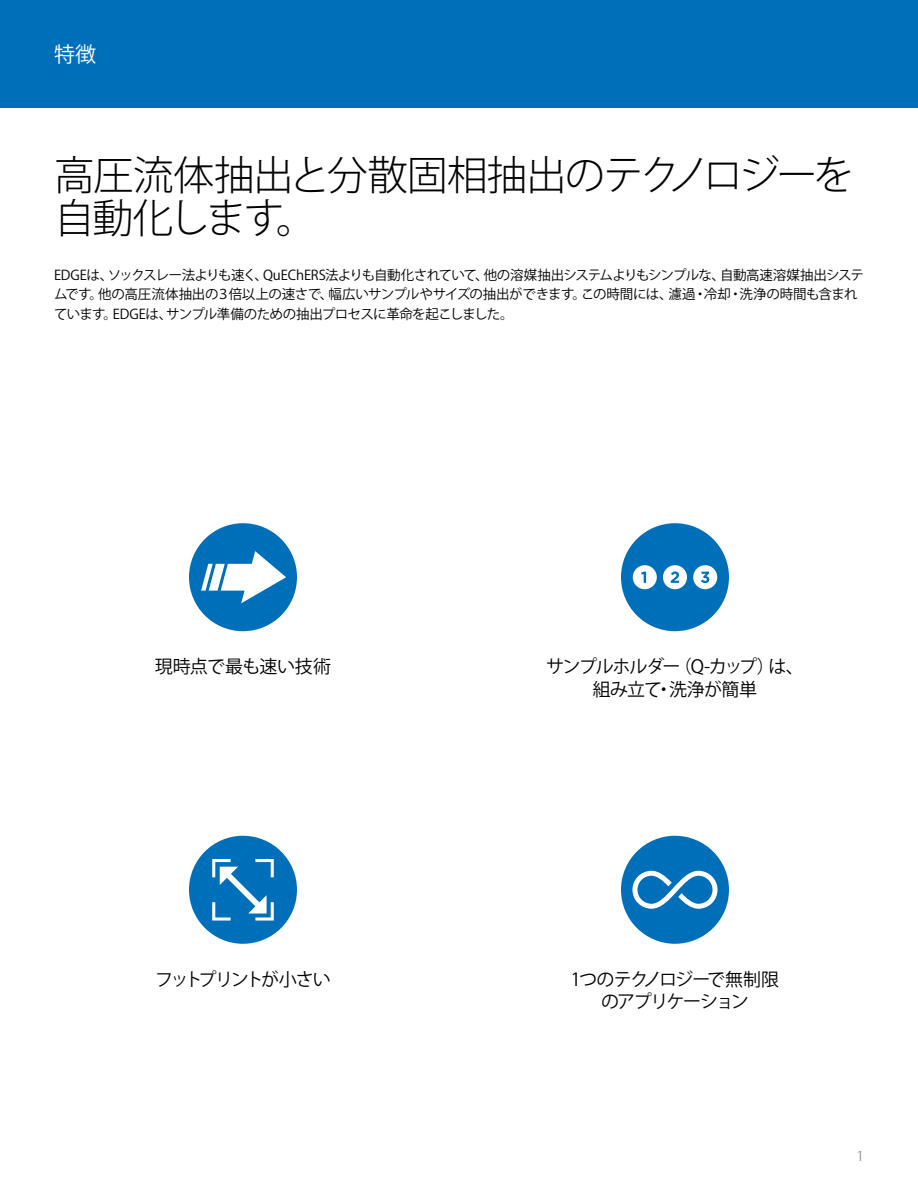
<style>
.page{position:relative;width:918px;height:1188px;background:#fff}
.page>*{position:absolute;margin:0;border:0;box-sizing:border-box;transform-origin:0 0}
.Subject_Headline{font:300 40.5px/43.5px "Koz Go Pro";letter-spacing:-.05em;color:#000}
.Page_Header__blue_ba{font:21px "Koz Go Pro";color:#fff}
.Column_Header__blue{font:18px/22.5px "Koz Go Pro";letter-spacing:-.07em;color:#000;text-align:center}
.Column_Header__blue-2{font:18px "Koz Go Pro";letter-spacing:-.13em;color:#000}
.Column_Header__blue-3{font:18px "Koz Go Pro";letter-spacing:-.03em;color:#000}
.Paragraph_Copy{font:13.5px/19.5px "Koz Go Pro";letter-spacing:-.04em;color:#000}
.t1{font:13.5px "Koz Go Pro";color:#939598}
</style>
<div class="page">
<div style="left:0;top:0;width:918px;height:108px;background:#006fba"></div>
<div style="left:621px;top:523px;width:108px;height:108px;background:#006fba;border-radius:50%"></div>
<div style="left:633px;top:565px;width:24px;height:24px;background:#fff;border-radius:50%"></div>
<div style="left:663px;top:565px;width:24px;height:24px;background:#fff;border-radius:50%"></div>
<div style="left:693px;top:565px;width:24px;height:24px;background:#fff;border-radius:50%"></div>
<svg style="left:641px;top:572px;width:5px;height:11px"></svg>
<svg style="left:671px;top:572px;width:8px;height:11px"></svg>
<svg style="left:701px;top:572px;width:8px;height:11px"></svg>
<div style="left:189px;top:523px;width:108px;height:108px;background:#006fba;border-radius:50%"></div>
<svg style="left:201px;top:551px;width:92px;height:52px"></svg>
<div style="left:189px;top:836px;width:108px;height:108px;background:#006fba;border-radius:50%"></div>
<svg style="left:212px;top:859px;width:62px;height:62px"></svg>
<div style="left:621px;top:836px;width:108px;height:108px;background:#006fba;border-radius:50%"></div>
<svg style="left:632px;top:871px;width:86px;height:38px"></svg>
<p class="Page_Header__blue_ba" style="left:54px;top:41px;width:44px">特徴</p>
<p class="Subject_Headline" style="left:54px;top:154px;width:801px">高圧流体抽出と分散固相抽出のテクノロジーを自動化します。</p>
<p class="Paragraph_Copy" style="left:54px;top:265px;width:812px">EDGEは、ソックスレー法よりも速く、QuEChERS法よりも自動化されていて、他の溶媒抽出システムよりもシンプルな、自動高速溶媒抽出システムです。他の高圧流体抽出の３倍以上の速さで、幅広いサンプルやサイズの抽出ができます。この時間には、濾過・冷却・洗浄の時間も含まれています。EDGEは、サンプル準備のための抽出プロセスに革命を起こしました。</p>
<p class="Column_Header__blue-3" style="left:155px;top:655px;width:178px">現時点で最も速い技術</p>
<p class="Column_Header__blue-2" style="left:155px;top:967px;width:177px">フットプリントが小さい</p>
<p class="Column_Header__blue" style="left:546px;top:656px;width:259px">サンプルホルダー（Q-カップ）は、組み立て・洗浄が簡単</p>
<p class="Column_Header__blue" style="left:571px;top:968px;width:210px">1つのテクノロジーで無制限のアプリケーション</p>
<p class="t1" style="left:857px;top:1147px;width:9px">1</p>
</div>
